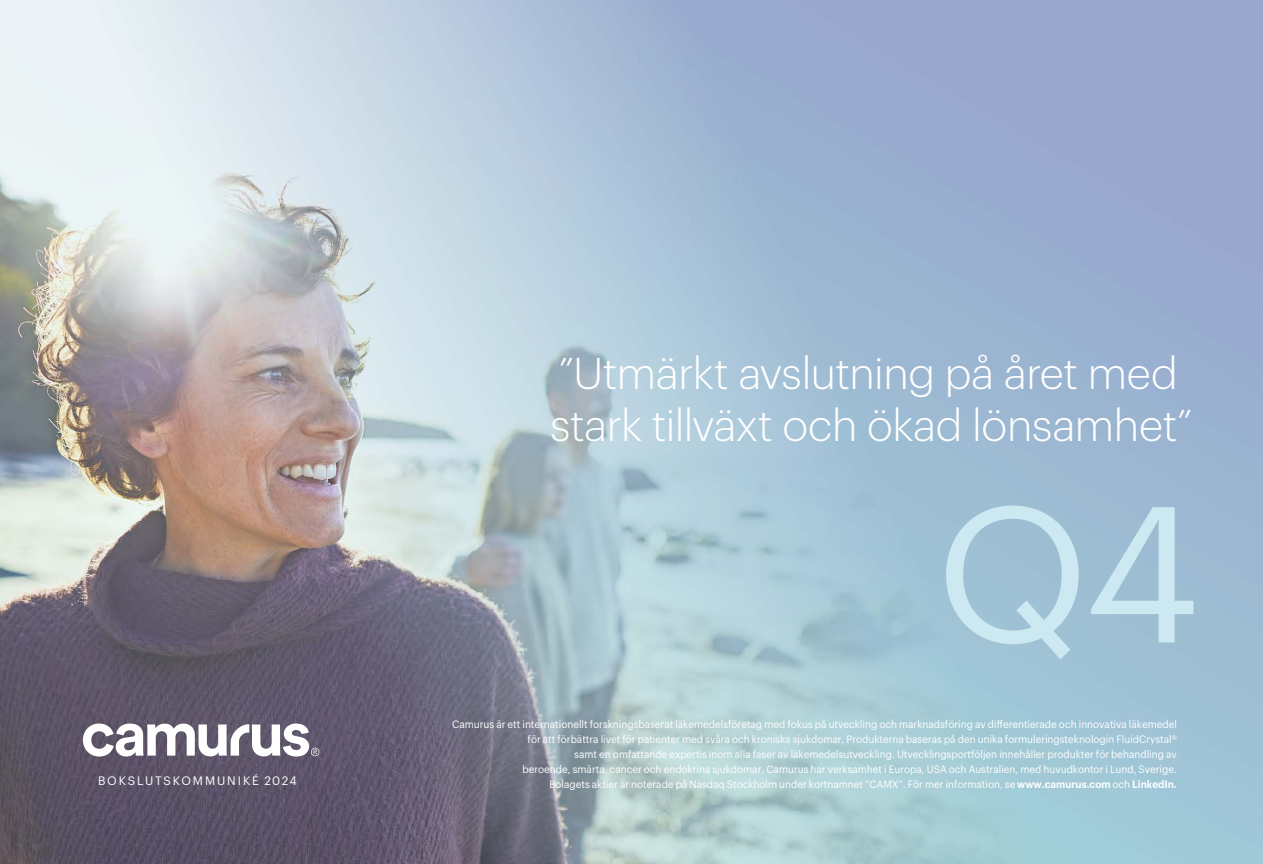
<style>
.page{position:relative;width:1263px;height:864px;background:#fff}
.page>*{position:absolute;margin:0;border:0;box-sizing:border-box;transform-origin:0 0}
.t1{font:189px "Graphik";color:#cce9f1}
.t2{font:300 43.5px/52.5px "Graphik";letter-spacing:-.01em;color:#fff}
.t3{font:12px "Graphik";letter-spacing:.155em;color:#fff}
.t4{font:10.5px/15px "Graphik";color:#fff;text-align:right;scale:.95 1}
.s1{font-weight:600}
</style>
<div class="page">
<img style="left:0;top:0;width:1263px;height:863px">
<svg style="left:83px;top:723px;width:236px;height:33px"></svg>
<p class="t3" style="left:98px;top:770px;width:200px">BOKSLUTSKOMMUNIKÉ 2024</p>
<h2 class="t2" style="left:550px;top:343px;width:644px">”Utmärkt avslutning på året med stark tillväxt och ökad lönsamhet”</h2>
<h1 class="t1" style="left:936px;top:432px;width:266px">Q4</h1>
<p class="t4" style="left:452px;top:715px;width:764px">Camurus är ett internationellt forskningsbaserat läkemedelsföretag med fokus på utveckling och marknadsföring av differentierade och innovativa läkemedel för att förbättra livet för patienter med svåra och kroniska sjukdomar. Produkterna baseras på den unika formuleringsteknologin FluidCrystal®<br>samt en omfattande expertis inom alla faser av läkemedelsutveckling. Utvecklingsportföljen innehåller produkter för behandling av<br>beroende, smärta, cancer och endokrina sjukdomar. Camurus har verksamhet i Europa, USA och Australien, med huvudkontor i Lund, Sverige.<br>Bolagets aktier är noterade på Nasdaq Stockholm under kortnamnet ”CAMX”. För mer information, se <span class="s1">www.camurus.com</span> och <span class="s1">LinkedIn.</span></p>
</div>
